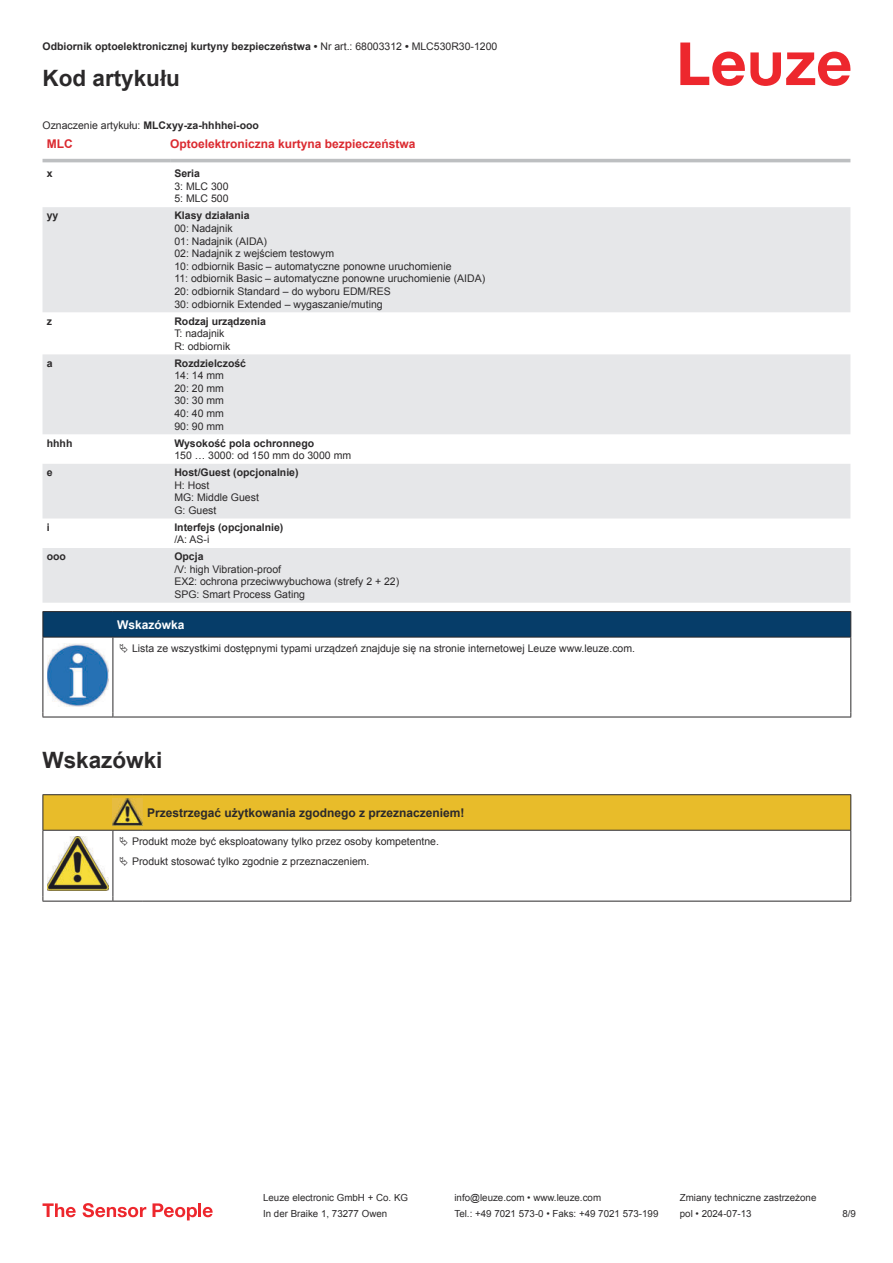
<style>
.page{position:relative;width:893px;height:1263px;background:#fff}
.page>*{position:absolute;margin:0;border:0;box-sizing:border-box;transform-origin:0 0}
.t1{font:700 22.5px "Arial";color:#2b292a}
.t2{font:700 12px "Arial";color:#2b292a}
.t3{font:700 12px "Arial";color:#db2a30}
.t4{font:700 12px "Arial";color:#fff}
.t5{font:10.5px/12.6px "Arial";color:#2b292a}
.t6{font:700 10.5px "Arial";color:#2b292a}
.t7{font:9.75px "Arial";color:#2b292a}
.s1{font-weight:400}
</style>
<div class="page">
<svg style="left:680px;top:43px;width:170px;height:43px"></svg>
<div style="left:43px;top:158px;width:807px;height:5px;background:#ebeced"></div>
<svg style="left:43px;top:207px;width:807px;height:396px;fill:#e6e7e9"></svg>
<hr style="left:43px;top:159px;width:127px;height:3px;background:#bdbfc1">
<hr style="left:170px;top:159px;width:680px;height:3px;background:#bdbfc1">
<svg style="left:43px;top:1203px;width:33px;height:14px"></svg>
<svg style="left:83px;top:1203px;width:63px;height:14px"></svg>
<svg style="left:153px;top:1203px;width:44px;height:17px"></svg>
<hr style="left:198px;top:1203px;width:3px;height:14px;background:#ed272d">
<svg style="left:203px;top:1207px;width:10px;height:10px"></svg>
<svg style="left:44px;top:638px;width:806px;height:79px"></svg>
<hr style="left:43px;top:611px;width:70px;height:1px;background:#2b292a">
<hr style="left:43px;top:637px;width:70px;height:1px;background:#2b292a">
<hr style="left:113px;top:611px;width:738px;height:1px;background:#2b292a">
<div style="left:43px;top:612px;width:808px;height:25px;background:#063d69"></div>
<hr style="left:113px;top:637px;width:738px;height:1px;background:#2b292a">
<hr style="left:43px;top:637px;width:1px;height:75px;background:#2b292a">
<hr style="left:113px;top:637px;width:1px;height:75px;background:#2b292a">
<hr style="left:850px;top:637px;width:1px;height:75px;background:#2b292a">
<hr style="left:43px;top:717px;width:70px;height:1px;background:#2b292a">
<hr style="left:113px;top:717px;width:738px;height:1px;background:#2b292a">
<img style="left:47px;top:643px;width:61px;height:63px">
<div style="left:115px;top:638px;width:734px;height:20px;background:#fff"></div>
<svg style="left:44px;top:872px;width:806px;height:29px"></svg>
<hr style="left:43px;top:794px;width:70px;height:1px;background:#2b292a">
<hr style="left:113px;top:794px;width:30px;height:1px;background:#2b292a">
<hr style="left:143px;top:794px;width:708px;height:1px;background:#2b292a">
<hr style="left:43px;top:831px;width:1px;height:66px;background:#2b292a">
<hr style="left:113px;top:831px;width:1px;height:66px;background:#2b292a">
<hr style="left:850px;top:831px;width:1px;height:66px;background:#2b292a">
<hr style="left:43px;top:901px;width:70px;height:1px;background:#2b292a">
<hr style="left:113px;top:901px;width:30px;height:1px;background:#2b292a">
<hr style="left:143px;top:901px;width:708px;height:1px;background:#2b292a">
<img style="left:47px;top:872px;width:61px;height:18px">
<svg style="left:43px;top:795px;width:808px;height:77px"></svg>
<p class="t6" style="left:43px;top:39px;width:456px">Odbiornik optoelektronicznej kurtyny bezpieczeństwa • <span class="s1">Nr art.: 68003312</span> • <span class="s1">MLC530R30-1200</span></p>
<h1 class="t1" style="left:43px;top:63px;width:139px">Kod artykułu</h1>
<p class="t6" style="left:43px;top:117px;width:218px"><span class="s1">Oznaczenie artykułu:</span> MLCxyy-za-hhhhei-ooo</p>
<p class="t3" style="left:47px;top:139px;width:27px">MLC</p>
<p class="t3" style="left:170px;top:135px;width:247px">Optoelektroniczna kurtyna bezpieczeństwa</p>
<p class="t6" style="left:47px;top:166px;width:7px">x</p>
<p class="t6" style="left:174px;top:170px;width:27px">Seria</p>
<p class="t5" style="left:174px;top:181px;width:56px">3: MLC 300<br>5: MLC 500</p>
<p class="t6" style="left:47px;top:212px;width:13px">yy</p>
<p class="t6" style="left:174px;top:208px;width:77px">Klasy działania</p>
<p class="t5" style="left:174px;top:222px;width:312px">00: Nadajnik<br>01: Nadajnik (AIDA)<br>02: Nadajnik z wejściem testowym<br>10: odbiornik Basic – automatyczne ponowne uruchomienie<br>11: odbiornik Basic – automatyczne ponowne uruchomienie (AIDA)<br>20: odbiornik Standard – do wyboru EDM/RES<br>30: odbiornik Extended – wygaszanie/muting</p>
<p class="t6" style="left:47px;top:317px;width:7px">z</p>
<p class="t6" style="left:174px;top:313px;width:93px">Rodzaj urządzenia</p>
<p class="t5" style="left:174px;top:327px;width:58px">T: nadajnik<br>R: odbiornik</p>
<p class="t6" style="left:47px;top:359px;width:7px">a</p>
<p class="t6" style="left:174px;top:355px;width:73px">Rozdzielczość</p>
<p class="t5" style="left:174px;top:369px;width:51px;text-align:justify">14: 14 mm 20: 20 mm 30: 30 mm 40: 40 mm 90: 90 mm</p>
<p class="t6" style="left:47px;top:439px;width:27px">hhhh</p>
<p class="t6" style="left:174px;top:435px;width:141px">Wysokość pola ochronnego</p>
<p class="t5" style="left:174px;top:449px;width:178px">150 … 3000: od 150 mm do 3000 mm</p>
<p class="t6" style="left:47px;top:468px;width:7px">e</p>
<p class="t6" style="left:174px;top:465px;width:126px">Host/Guest (opcjonalnie)</p>
<p class="t5" style="left:174px;top:478px;width:86px">H: Host<br>MG: Middle Guest<br>G: Guest</p>
<p class="t6" style="left:47px;top:523px;width:4px">i</p>
<p class="t6" style="left:174px;top:520px;width:111px">Interfejs (opcjonalnie)</p>
<p class="t5" style="left:174px;top:534px;width:37px">/A: AS-i</p>
<p class="t6" style="left:47px;top:552px;width:21px">ooo</p>
<p class="t6" style="left:174px;top:552px;width:31px">Opcja</p>
<p class="t5" style="left:174px;top:563px;width:226px">/V: high Vibration-proof<br>EX2: ochrona przeciwwybuchowa (strefy 2 + 22)<br>SPG: Smart Process Gating</p>
<p class="t4" style="left:117px;top:616px;width:69px">Wskazówka</p>
<p class="t5" style="left:132px;top:642px;width:505px">Lista ze wszystkimi dostępnymi typami urządzeń znajduje się na stronie internetowej Leuze www.leuze.com.</p>
<h1 class="t1" style="left:43px;top:744px;width:122px">Wskazówki</h1>
<p class="t2" style="left:147px;top:804px;width:319px">Przestrzegać użytkowania zgodnego z przeznaczeniem!</p>
<p class="t5" style="left:132px;top:831px;width:308px;line-height:20.2px">Produkt może być eksploatowany tylko przez osoby kompetentne.<br>Produkt stosować tylko zgodnie z przeznaczeniem.</p>
<p class="t7" style="left:263px;top:1191px;width:146px">Leuze electronic GmbH + Co. KG</p>
<p class="t7" style="left:454px;top:1191px;width:148px">info@leuze.com • www.leuze.com</p>
<p class="t7" style="left:680px;top:1191px;width:138px">Zmiany techniczne zastrzeżone</p>
<p class="t7" style="left:263px;top:1207px;width:126px">In der Braike 1, 73277 Owen</p>
<p class="t7" style="left:454px;top:1207px;width:205px">Tel.: +49 7021 573-0 • Faks: +49 7021 573-199</p>
<p class="t7" style="left:680px;top:1207px;width:73px">pol • 2024-07-13</p>
<p class="t7" style="left:842px;top:1210px;width:15px">8 /9</p>
</div>
